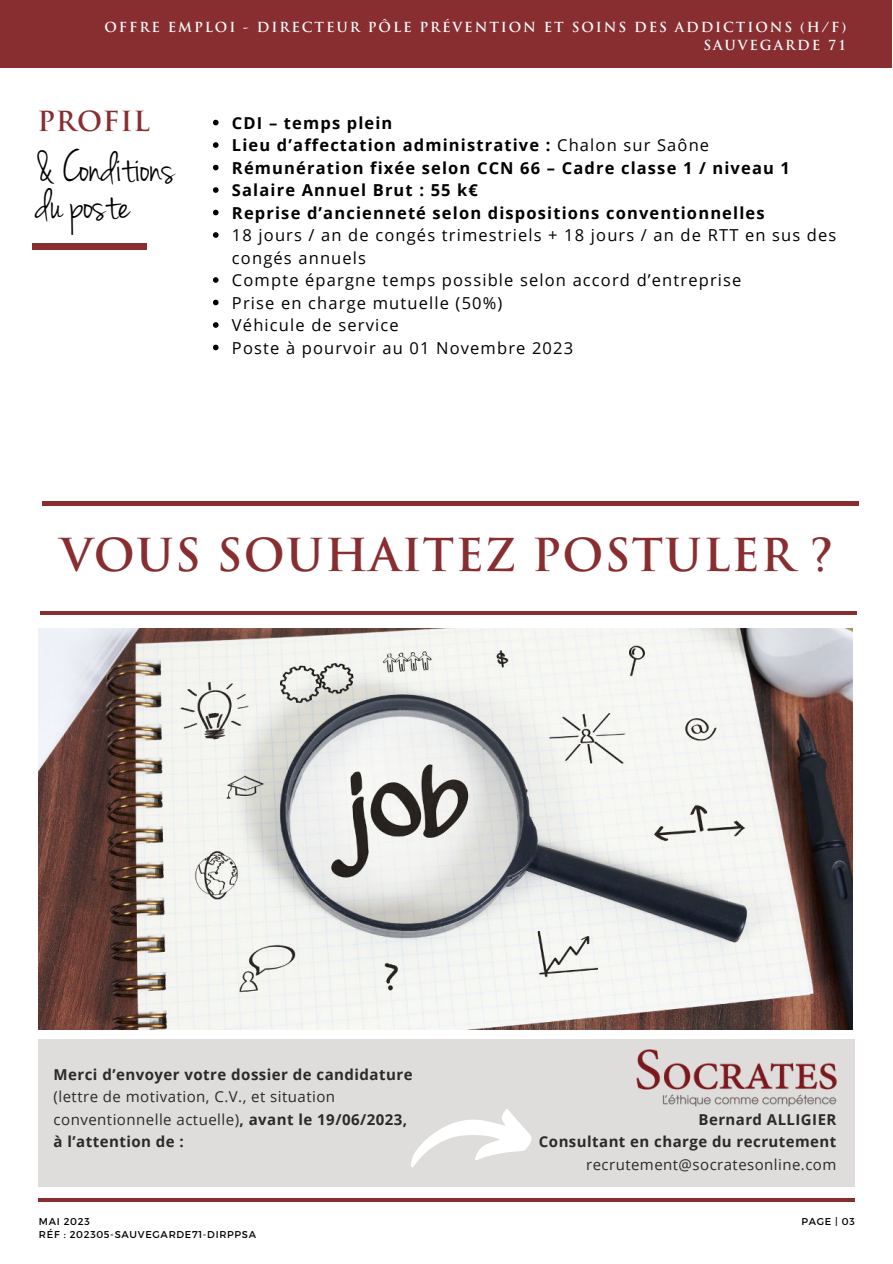
<style>
.page{position:relative;width:893px;height:1264px;background:#fff}
.page>*{position:absolute;margin:0;border:0;box-sizing:border-box;transform-origin:0 0}
.t1{font:46.35px/37px "Jenna Sue Pro";color:#000}
.t2{font:700 44.25px "Trajan Pro";letter-spacing:.03em;color:#882e31}
.t3{font:700 27px "Trajan Pro";letter-spacing:.03em;color:#882e31}
.t4{font:16.5px/22.5px "Open Sans";letter-spacing:.07em;color:#000}
.t5{font:700 16.5px/22.5px "Open Sans";letter-spacing:.07em;color:#000}
.t6{font:15px/22.5px "Open Sans";letter-spacing:.03em;color:#2c292a}
.t7{font:700 15px/22.5px "Open Sans";letter-spacing:.03em;color:#2c292a;text-align:right}
.t8{font:700 13.5px/18px "Trajan Pro";letter-spacing:.14em;color:#fdfcfc;text-align:right}
.t9{font:9.9px/13.5px "Montserrat";letter-spacing:.07em;color:#000}
.s1{font-weight:400}
.s2{font-weight:700}
</style>
<div class="page">
<div style="left:0;top:0;width:891px;height:67px;background:#882e31"></div>
<div style="left:38px;top:1039px;width:816px;height:147px;background:#dedddb"></div>
<hr style="left:38px;top:1198px;width:816px;height:3px;background:#882e31">
<img style="left:636px;top:1049px;width:201px;height:58px">
<svg style="left:411px;top:1109px;width:121px;height:58px"></svg>
<div style="left:32px;top:243px;width:115px;height:6px;background:#882e31"></div>
<hr style="left:41px;top:611px;width:816px;height:3px;background:#882e31">
<hr style="left:42px;top:502px;width:816px;height:3px;background:#882e31">
<img style="left:39px;top:628px;width:813px;height:401px">
<svg style="left:213px;top:120px;width:5px;height:5px"></svg>
<svg style="left:213px;top:142px;width:5px;height:6px"></svg>
<svg style="left:213px;top:165px;width:5px;height:5px"></svg>
<svg style="left:213px;top:187px;width:5px;height:6px"></svg>
<svg style="left:213px;top:210px;width:5px;height:5px"></svg>
<svg style="left:213px;top:232px;width:5px;height:6px"></svg>
<svg style="left:213px;top:277px;width:5px;height:6px"></svg>
<svg style="left:213px;top:300px;width:5px;height:5px"></svg>
<svg style="left:213px;top:322px;width:5px;height:6px"></svg>
<svg style="left:213px;top:345px;width:5px;height:5px"></svg>
<p class="t8" style="left:104px;top:18px;width:743px">OFFRE EMPLOI - DIRECTEUR PÔLE PRÉVENTION ET SOINS DES ADDICTIONS (H/F)<br>SAUVEGARDE 71</p>
<h3 class="t3" style="left:37px;top:105px;width:114px">PROFIL</h3>
<h1 class="t1" style="left:36px;top:151px;width:140px">&amp; Conditions du poste</h1>
<p class="t5" style="left:232px;top:111px;width:559px">CDI – temps plein<br>Lieu d’affectation administrative : <span class="s1">Chalon sur Saône </span>Rémunération fixée selon CCN 66 – Cadre classe 1 / niveau 1<br>Salaire Annuel Brut : 55 k€<br>Reprise d’ancienneté selon dispositions conventionnelles</p>
<p class="t4" style="left:232px;top:223px;width:606px">18 jours / an de congés trimestriels + 18 jours / an de RTT en sus des congés annuels<br>Compte épargne temps possible selon accord d’entreprise<br>Prise en charge mutuelle (50%)<br>Véhicule de service<br>Poste à pourvoir au 01 Novembre 2023</p>
<h2 class="t2" style="left:61px;top:527px;width:774px">VOUS SOUHAITEZ POSTULER ?</h2>
<p class="t7" style="left:54px;top:1062px;width:360px">Merci d’envoyer votre dossier de candidature</p>
<p class="t6" style="left:54px;top:1085px;width:355px">(lettre de motivation, C.V., et situation conventionnelle actuelle)<span class="s2">, avant le 19/06/2023, à l’attention de :</span></p>
<p class="t7" style="left:539px;top:1107px;width:299px">Bernard ALLIGIER<br>Consultant en charge du recrutement</p>
<p class="t6" style="left:586px;top:1152px;width:252px">recrutement@socratesonline.com</p>
<p class="t9" style="left:39px;top:1214px;width:219px">MAI 2023<br>RÉF : 202305-SAUVEGARDE71-DIRPPSA</p>
<p class="t9" style="left:801px;top:1214px;width:55px">PAGE | 03</p>
</div>
